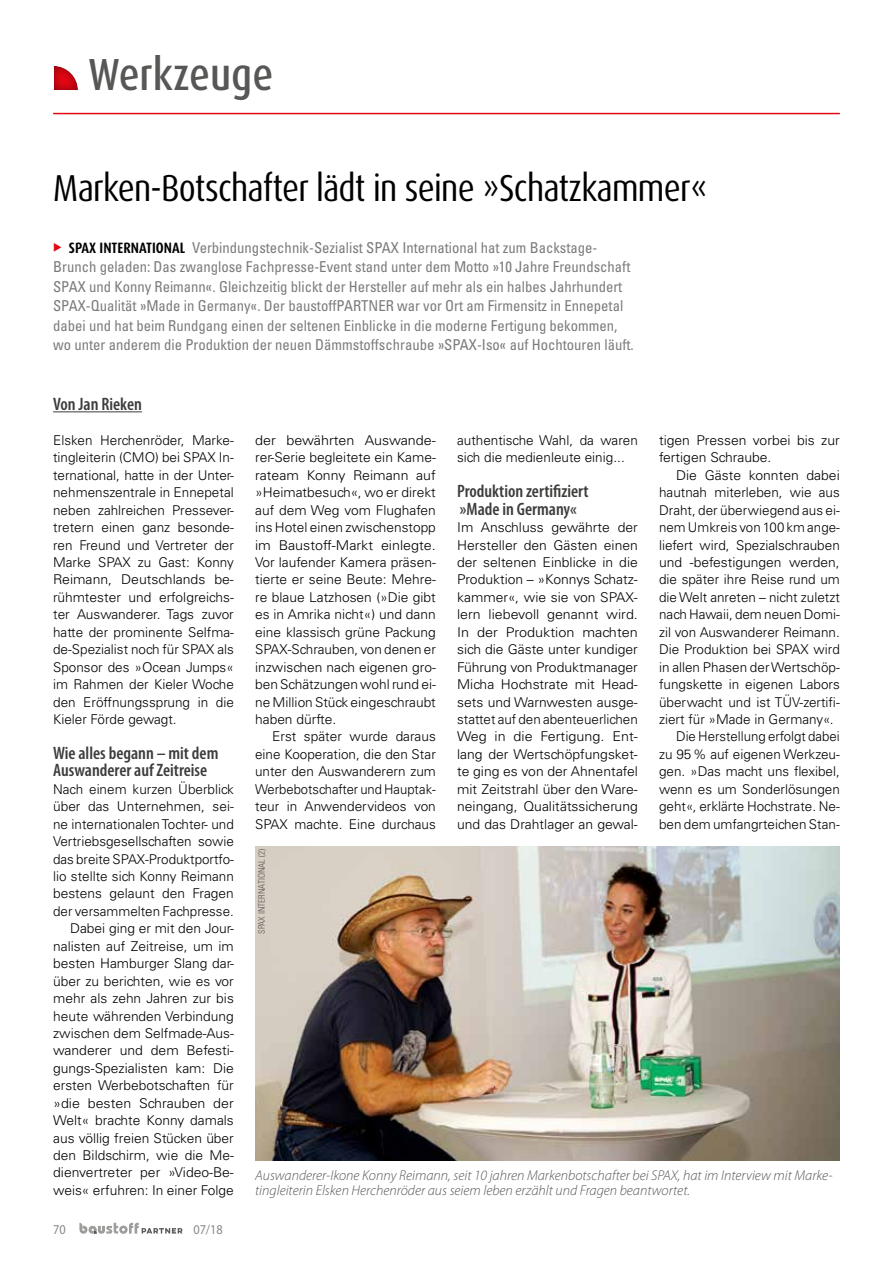
<style>
.page{position:relative;width:893px;height:1263px;background:#fff}
.page>*{position:absolute;margin:0;border:0;box-sizing:border-box;transform-origin:0 0}
.t1{font:500 condensed 45px "Dax Pro";color:#575756}
.t2{font:condensed 37.5px "Dax Pro";letter-spacing:-.02em;color:#000}
.t3{font:600 condensed 18px/17.4px "Myriad Pro";color:#3c3c3b}
.t4{font:condensed 15px/19.5px "Univers LT Std";color:#7c7b7b}
.t5{font:italic 300 14.25px/15px "Myriad Pro";color:#575756}
.t6{font:300 13.5px/17.4px "Univers LT Std";color:#000;text-align:justify}
.t7{font:300 13.5px/17.4px "Univers LT Std";color:#000;text-align:justify;scale:1.06 1}
.t8{font:13.5px "Myriad Pro";color:#878787;scale:.91 1}
.t9{font:300 condensed 9px "Univers LT Std";color:#575756}
.s1{color:#e30613}
.s2{font-family:"Dax Pro";font-weight:700;color:#000}
</style>
<div class="page">
<svg style="left:79px;top:1223px;width:103px;height:11px"></svg>
<div style="left:52px;top:64px;width:27px;height:27px;background:#000;opacity:.5"></div>
<hr style="left:53px;top:113px;width:787px;height:1px;background:#e30613">
<hr style="left:53px;top:411px;width:89px;height:1px;background:#3c3c3b">
<img style="left:255px;top:846px;width:585px;height:315px">
<h1 class="t1" style="left:88px;top:46px;width:187px">Werkzeuge</h1>
<h2 class="t2" style="left:53px;top:164px;width:656px">Marken-Botschafter lädt in seine »Schatzkammer«</h2>
<p class="t4" style="left:53px;top:237px;width:582px"><span class="s1">◆</span> <span class="s2">SPAX INTERNATIONAL</span> Verbindungstechnik-Sezialist SPAX International hat zum Backstage-Brunch geladen: Das zwanglose Fachpresse-Event stand unter dem Motto »10 Jahre Freundschaft SPAX und Konny Reimann«. Gleichzeitig blickt der Hersteller auf mehr als ein halbes Jahrhundert SPAX-Qualität »Made in Germany«. Der baustoffPARTNER war vor Ort am Firmensitz in Ennepetal dabei und hat beim Rundgang einen der seltenen Einblicke in die moderne Fertigung bekommen, wo unter anderem die Produktion der neuen Dämmstoffschraube »SPAX-Iso« auf Hochtouren läuft.</p>
<h3 class="t3" style="left:53px;top:395px;width:90px">Von Jan Rieken</h3>
<p class="t6" style="left:53px;top:431px;width:182px">Elsken Herchenröder, Marke&shy;tingleiterin (CMO) bei SPAX In&shy;ternational, hatte in der Unter&shy;nehmenszentrale in Ennepetal neben zahlreichen Pressever&shy;tretern einen ganz besonde&shy;ren Freund und Vertreter der Marke SPAX zu Gast: Konny Reimann, Deutschlands be&shy;rühmtester und erfolgreichs&shy;ter Auswanderer. Tags zuvor hatte der prominente Selfma&shy;de-Spezialist noch für SPAX als Sponsor des »Ocean Jumps« im Rahmen der Kieler Woche den Eröffnungssprung in die Kieler Förde gewagt.</p>
<h3 class="t3" style="left:53px;top:744px;width:167px">Wie alles begann – mit dem<br>Auswanderer auf Zeitreise</h3>
<p class="t6" style="left:53px;top:780px;width:182px;text-align:right">Nach einem kurzen Überblick über das Unternehmen, sei&shy;ne internationalen Tochter- und<br>Vertriebsgesellschaften sowie das breite SPAX-Produktportfo&shy;lio stellte sich Konny Reimann bestens gelaunt den Fragen der versammelten Fachpresse.<br>Dabei ging er mit den Jour&shy;nalisten auf Zeitreise, um im besten Hamburger Slang dar&shy;über zu berichten, wie es vor mehr als zehn Jahren zur bis heute währenden Verbindung zwischen dem Selfmade-Aus&shy;wanderer und dem Befesti&shy;gungs-Spezialisten kam: Die ersten Werbebotschaften für »die besten Schrauben der<br>Welt« brachte Konny damals aus völlig freien Stücken über den Bildschirm, wie die Me&shy;dienvertreter per »Video-Be&shy;weis« erfuhren: In einer Folge</p>
<p class="t8" style="left:53px;top:1221px;width:15px">70</p>
<p class="t8" style="left:193px;top:1221px;width:34px">07/18</p>
<p class="t7" style="left:255px;top:431px;width:172px">der bewährten Auswande&shy;rer-Serie begleitete ein Kame&shy;rateam Konny Reimann auf »Heimatbesuch«, wo er direkt auf dem Weg vom Flughafen ins Hotel einen zwischenstopp im Baustoff-Markt einlegte.<br>Vor laufender Kamera präsen&shy;tierte er seine Beute: Mehre&shy;re blaue Latzhosen (»Die gibt es in Amrika nicht«) und dann eine klassisch grüne Packung SPAX-Schrauben, von denen er inzwischen nach eigenen gro&shy;ben Schätzungen wohl rund ei&shy;ne Million Stück eingeschraubt haben dürfte.</p>
<p class="t6" style="left:255px;top:728px;width:182px;text-indent:17px">Erst später wurde daraus eine Kooperation, die den Star unter den Auswanderern zum Werbebotschafter und Hauptak&shy;teur in Anwendervideos von SPAX machte. Eine durchaus</p>
<p class="t9" style="left:256px;top:934px;width:86px;rotate:-90deg">SPAX INTERNATIONAL (2)</p>
<p class="t6" style="left:457px;top:431px;width:182px">authentische Wahl, da waren sich die medienleute einig...</p>
<h3 class="t3" style="left:457px;top:482px;width:133px">Produktion zertifiziert »Made in Germany«</h3>
<p class="t6" style="left:457px;top:519px;width:182px">Im Anschluss gewährte der Hersteller den Gästen einen der seltenen Einblicke in die Produktion – »Konnys Schatz&shy;kammer«, wie sie von SPAX&shy;lern liebevoll genannt wird.<br>In der Produktion machten sich die Gäste unter kundiger Führung von Produktmanager Micha Hochstrate mit Head&shy;sets und Warnwesten ausge&shy;stattet auf den abenteuerlichen Weg in die Fertigung. Ent&shy;lang der Wertschöpfungsket&shy;te ging es von der Ahnentafel mit Zeitstrahl über den Ware&shy;neingang, Qualitätssicherung und das Drahtlager an gewal-</p>
<p class="t6" style="left:659px;top:431px;width:182px">tigen Pressen vorbei bis zur fertigen Schraube.</p>
<p class="t6" style="left:676px;top:466px;width:165px">Die Gäste konnten dabei</p>
<p class="t6" style="left:659px;top:484px;width:182px">hautnah miterleben, wie aus</p>
<p class="t6" style="left:659px;top:501px;width:182px">Draht, der überwiegend aus ei-</p>
<p class="t6" style="left:659px;top:519px;width:182px">nem Umkreis von 100 km ange-</p>
<p class="t6" style="left:659px;top:536px;width:182px">liefert wird, Spezialschrauben</p>
<p class="t6" style="left:659px;top:553px;width:182px">und -befestigungen werden,</p>
<p class="t6" style="left:659px;top:571px;width:182px">die später ihre Reise rund um</p>
<p class="t6" style="left:659px;top:588px;width:182px">die Welt anreten – nicht zuletzt</p>
<p class="t6" style="left:659px;top:606px;width:182px">nach Hawaii, dem neuen Domi-</p>
<p class="t6" style="left:659px;top:623px;width:182px">zil von Auswanderer Reimann.</p>
<p class="t6" style="left:659px;top:641px;width:182px">Die Produktion bei SPAX wird</p>
<p class="t6" style="left:659px;top:658px;width:182px">in allen Phasen der Wertschöp-</p>
<p class="t6" style="left:659px;top:676px;width:182px">fungskette in eigenen Labors</p>
<p class="t6" style="left:659px;top:693px;width:182px">überwacht und ist TÜV-zertifi-</p>
<p class="t6" style="left:659px;top:710px;width:176px">ziert für »Made in Germany«.</p>
<p class="t6" style="left:676px;top:728px;width:165px">Die Herstellung erfolgt dabei</p>
<p class="t6" style="left:659px;top:745px;width:182px">zu 95% auf eigenen Werkzeu-</p>
<p class="t6" style="left:659px;top:763px;width:182px">gen. »Das macht uns flexibel,</p>
<p class="t6" style="left:659px;top:780px;width:182px">wenn es um Sonderlösungen</p>
<p class="t6" style="left:659px;top:798px;width:182px">geht«, erklärte Hochstrate. Ne-</p>
<p class="t6" style="left:659px;top:815px;width:182px">ben dem umfangrteichen Stan-</p>
<p class="t5" style="left:255px;top:1167px;width:579px">Auswanderer-Ikone Konny Reimann, seit 10 jahren Markenbotschafter bei SPAX, hat im Interview mit Marke&shy;tingleiterin Elsken Herchenröder aus seiem leben erzählt und Fragen beantwortet.</p>
</div>
